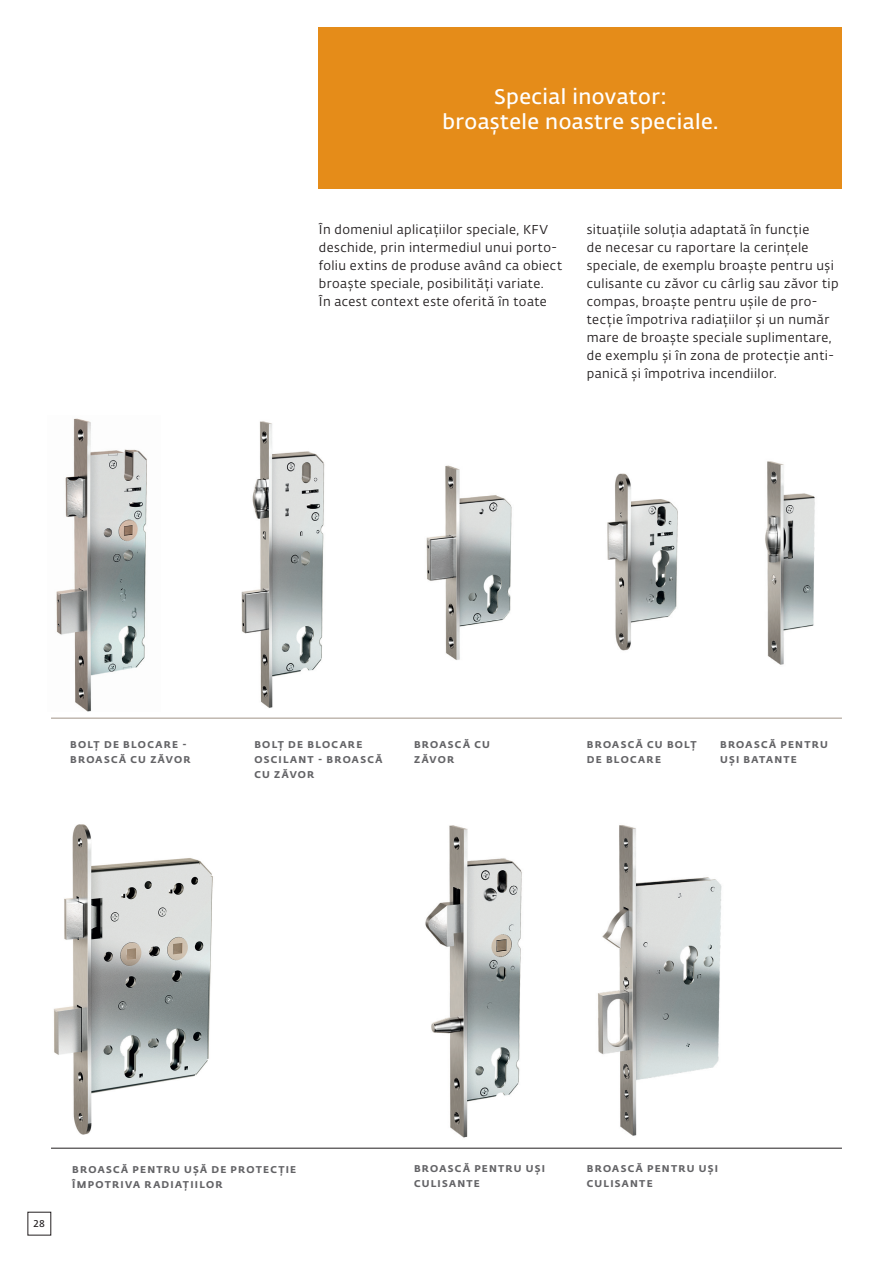
<style>
.page{position:relative;width:893px;height:1263px;background:#fff}
.page>*{position:absolute;margin:0;border:0;box-sizing:border-box;transform-origin:0 0}
.t1{font:600 21px/25.5px "Fedra Sans Alt Pro";letter-spacing:.02em;color:#fff;text-align:center}
.t2{font:12.75px/18px "Fedra Sans Alt Pro";letter-spacing:.03em;color:#231f20}
.t3{font:700 9.75px/15px "Fedra Sans Alt Pro";letter-spacing:.13em;color:#636366}
.t4{font:600 9.75px "Fedra Sans Alt Pro";color:#231f20}
</style>
<div class="page">
<img style="left:56px;top:418px;width:91px;height:293px">
<img style="left:426px;top:465px;width:86px;height:195px">
<img style="left:241px;top:421px;width:84px;height:287px">
<img style="left:607px;top:473px;width:71px;height:178px">
<img style="left:765px;top:461px;width:50px;height:204px">
<img style="left:53px;top:824px;width:160px;height:311px">
<img style="left:425px;top:825px;width:97px;height:313px">
<img style="left:598px;top:825px;width:124px;height:311px">
<div style="left:319px;top:28px;width:523px;height:161px;background:#e58c19"></div>
<hr style="left:51px;top:718px;width:791px;height:1px;background:#aba095">
<hr style="left:51px;top:1148px;width:791px;height:1px;background:#231f20">
<h1 class="t1" style="left:442px;top:83px;width:277px">Special inovator:<br>broaştele noastre speciale.</h1>
<p class="t2" style="left:319px;top:220px;width:245px">În domeniul aplicaţiilor speciale, KFV deschide, prin intermediul unui porto&shy;foliu extins de produse având ca obiect broaşte speciale, posibilităţi variate.<br>În acest context este oferită în toate</p>
<p class="t2" style="left:587px;top:220px;width:253px">situaţiile soluţia adaptată în funcţie<br>de necesar cu raportare la cerinţele speciale, de exemplu broaşte pentru uşi culisante cu zăvor cu cârlig sau zăvor tip compas, broaşte pentru uşile de pro&shy;tecţie împotriva radiaţiilor şi un număr mare de broaşte speciale suplimentare, de exemplu şi în zona de protecţie anti&shy;panică şi împotriva incendiilor.</p>
<p class="t3" style="left:70px;top:736px;width:122px">BOLŢ DE BLOCARE -<br>BROASCĂ CU ZĂVOR</p>
<p class="t3" style="left:254px;top:736px;width:130px">BOLŢ DE BLOCARE<br>OSCILANT - BROASCĂ<br>CU ZĂVOR</p>
<p class="t3" style="left:414px;top:736px;width:77px">BROASCĂ CU<br>ZĂVOR</p>
<p class="t3" style="left:587px;top:736px;width:111px">BROASCĂ CU BOLŢ<br>DE BLOCARE</p>
<p class="t3" style="left:720px;top:736px;width:109px">BROASCĂ PENTRU<br>UŞI BATANTE</p>
<p class="t4" style="left:34px;top:1216px;width:13px">28</p>
<p class="t3" style="left:72px;top:1161px;width:225px">BROASCĂ PENTRU UŞĂ DE PROTECŢIE<br>ÎMPOTRIVA RADIAŢIILOR</p>
<p class="t3" style="left:587px;top:1160px;width:133px">BROASCĂ PENTRU UŞI<br>CULISANTE</p>
<p class="t3" style="left:414px;top:1160px;width:133px">BROASCĂ PENTRU UŞI<br>CULISANTE</p>
</div>
